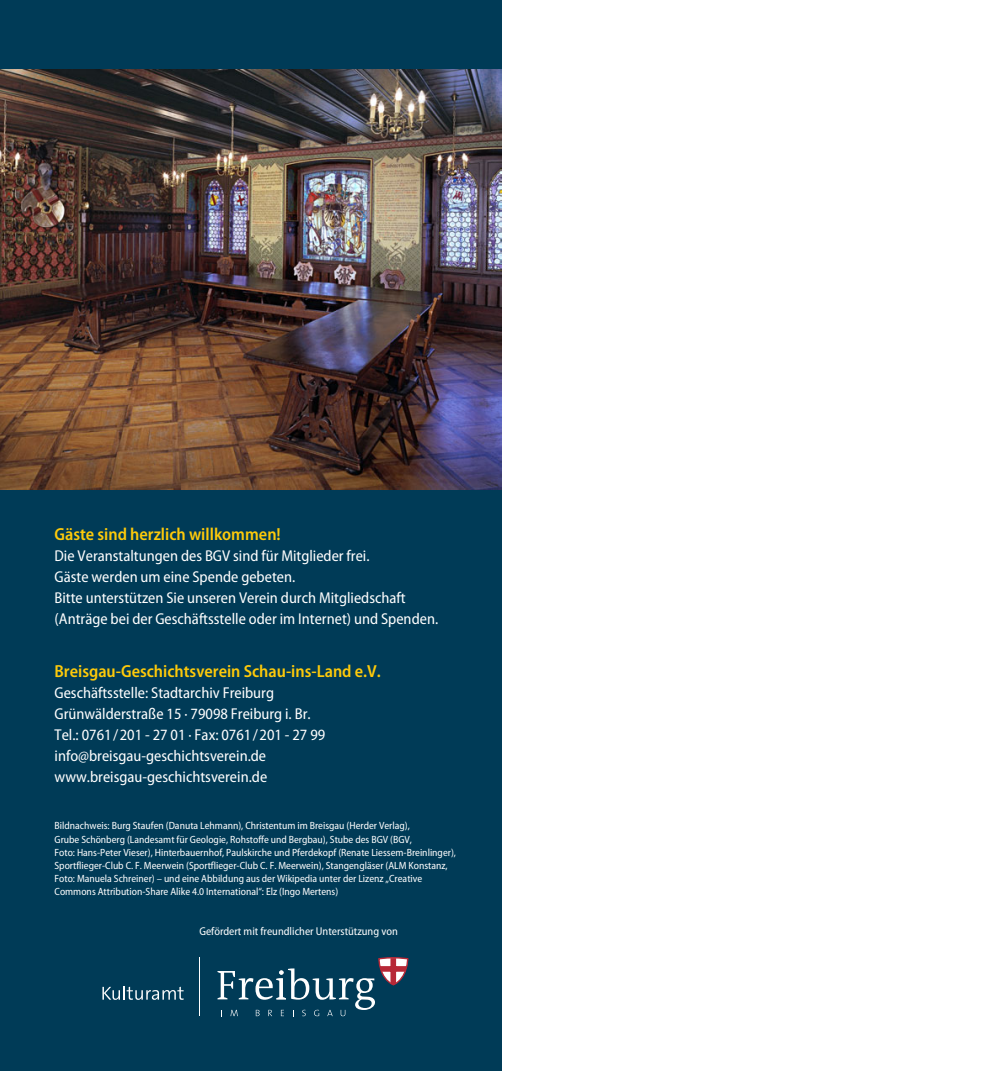
<style>
.page{position:relative;width:1001px;height:1071px;background:#fff}
.page>*{position:absolute;margin:0;border:0;box-sizing:border-box;transform-origin:0 0}
.t1{font:600 semi-condensed 17.5px "Myriad Pro";color:#feca0a}
.t2{font:semi-condensed 15.75px/21px "Myriad Pro";color:#fff}
.t3{font:semi-condensed 11.38px "Myriad Pro";color:#fff}
.t4{font:semi-condensed 10.5px/13.1px "Myriad Pro";color:#fff}
</style>
<div class="page">
<div style="left:0;top:0;width:501px;height:1071px;background:#003b57"></div>
<svg style="left:217px;top:957px;width:192px;height:59px"></svg>
<hr style="left:200px;top:957px;width:1px;height:59px;background:#fff">
<svg style="left:102px;top:986px;width:82px;height:14px"></svg>
<img style="left:0;top:69px;width:501px;height:420px">
<h1 class="t1" style="left:55px;top:528px;width:228px">Gäste sind herzlich willkommen!</h1>
<h2 class="t2" style="left:55px;top:547px;width:385px">Die Veranstaltungen des BGV sind für Mitglieder frei.<br>Gäste werden um eine Spende gebeten.<br>Bitte unterstützen Sie unseren Verein durch Mitgliedschaft (Anträge bei der Geschäftsstelle oder im Internet) und Spenden.</h2>
<h1 class="t1" style="left:55px;top:665px;width:328px">Breisgau-Geschichtsverein Schau-ins-Land e.V.</h1>
<h2 class="t2" style="left:55px;top:683px;width:272px">Geschäftsstelle: Stadtarchiv Freiburg Grünwälderstraße 15 · 79098 Freiburg i. Br.<br>Tel.: 0761/201 - 27 01 · Fax: 0761/201 - 27 99 info@breisgau-geschichtsverein.de www.breisgau-geschichtsverein.de</h2>
<p class="t4" style="left:55px;top:820px;width:403px">Bildnachweis: Burg Staufen (Danuta Lehmann), Christentum im Breisgau (Herder Verlag),<br>Grube Schönberg (Landesamt für Geologie, Rohstoffe und Bergbau), Stube des BGV (BGV,<br>Foto: Hans-Peter Vieser), Hinterbauernhof, Paulskirche und Pferdekopf (Renate Liessem-Breinlinger), Sportflieger-Club C. F. Meerwein (Sportflieger-Club C. F. Meerwein), Stangengläser (ALM Konstanz, Foto: Manuela Schreiner) – und eine Abbildung aus der Wikipedia unter der Lizenz „Creative Commons Attribution-Share Alike 4.0 International“: Elz (Ingo Mertens)</p>
<p class="t3" style="left:199px;top:927px;width:200px">Gefördert mit freundlicher Unterstützung von</p>
</div>
